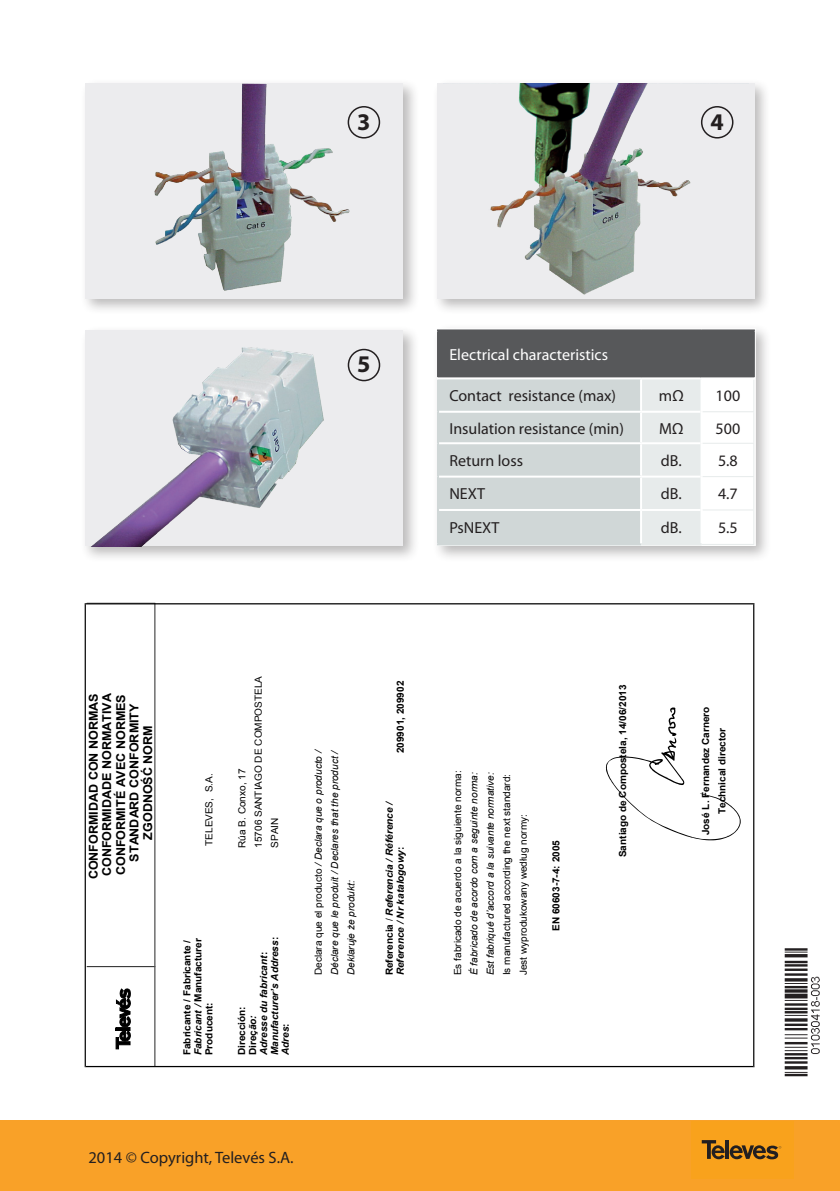
<style>
.page{position:relative;width:840px;height:1191px;background:#fff}
.page>*{position:absolute;margin:0;border:0;box-sizing:border-box;transform-origin:0 0}
.t1{font:700 24px "Myriad Pro";color:#231f20}
.t2{font:16.4px "Myriad Pro";color:#231f20}
.t3{font:16px "Myriad Pro";color:#231f20}
.t4{font:16px "Myriad Pro";color:#fff}
.t5{font:700 12.2px "Arial";color:#000}
.t6{font:italic 9.8px/16.4px "Arial";color:#000;text-align:justify}
.t7{font:9.8px/16.4px "Arial";color:#000}
.t8{font:700 9.8px/11px "Arial";color:#000}
.t9{font:italic 700 9.8px/11px "Arial";color:#000}
.s1{font-style:italic}
.s2{font-style:normal}
.s3{font-weight:400;font-style:normal}
</style>
<div class="page">
<div style="left:0;top:1120px;width:839px;height:71px;background:#f9a128"></div>
<div style="left:691px;top:1120px;width:102px;height:58px;background:#f9a21c"></div>
<svg style="left:701px;top:1140px;width:79px;height:19px"></svg>
<div style="left:80px;top:78px;width:339px;height:237px;background:#231f20;opacity:.31"></div>
<div style="left:85px;top:83px;width:318px;height:216px;background:#ececee"></div>
<img style="left:154px;top:83px;width:227px;height:208px">
<div style="left:80px;top:325px;width:339px;height:238px;background:#231f20;opacity:.31"></div>
<img style="left:91px;top:330px;width:312px;height:216px">
<div style="left:431px;top:78px;width:339px;height:237px;background:#231f20;opacity:.31"></div>
<div style="left:437px;top:83px;width:317px;height:216px;background:#ececee"></div>
<div style="left:431px;top:323px;width:341px;height:239px;background:#231f20;opacity:.31"></div>
<div style="left:437px;top:328px;width:318px;height:218px;background:#fff;border:2px solid #fff"></div>
<div style="left:347px;top:106px;width:33px;height:32px;border:2px solid #231f20;border-radius:50%"></div>
<div style="left:347px;top:349px;width:33px;height:32px;border:2px solid #231f20;border-radius:50%"></div>
<img style="left:490px;top:84px;width:244px;height:210px">
<div style="left:438px;top:330px;width:315px;height:48px;background:#57585a"></div>
<svg style="left:439px;top:379px;width:261px;height:164px;background:#d5dbdb"></svg>
<hr style="left:437px;top:379px;width:2px;height:33px;background:#d0d7d7">
<hr style="left:437px;top:412px;width:2px;height:31px;background:#d0d7d7">
<hr style="left:437px;top:443px;width:2px;height:33px;background:#d0d7d7">
<hr style="left:437px;top:476px;width:2px;height:34px;background:#d0d7d7">
<hr style="left:437px;top:510px;width:2px;height:33px;background:#d0d7d7">
<hr style="left:437px;top:543px;width:203px;height:2px;background:#d0d7d7">
<hr style="left:639px;top:379px;width:2px;height:32px;background:#fff">
<hr style="left:439px;top:411px;width:201px;height:2px;background:#fff">
<hr style="left:640px;top:411px;width:60px;height:2px;background:#fff">
<hr style="left:639px;top:413px;width:2px;height:29px;background:#fff">
<hr style="left:439px;top:442px;width:201px;height:2px;background:#fff">
<hr style="left:640px;top:442px;width:60px;height:2px;background:#fff">
<hr style="left:639px;top:444px;width:2px;height:31px;background:#fff">
<hr style="left:439px;top:475px;width:201px;height:2px;background:#fff">
<hr style="left:640px;top:475px;width:60px;height:2px;background:#fff">
<hr style="left:639px;top:477px;width:2px;height:32px;background:#fff">
<hr style="left:439px;top:509px;width:201px;height:2px;background:#fff">
<hr style="left:753px;top:379px;width:1px;height:32px;background:#e7ebeb">
<hr style="left:702px;top:411px;width:52px;height:1px;background:#e7ebeb">
<hr style="left:753px;top:412px;width:1px;height:31px;background:#e7ebeb">
<hr style="left:702px;top:443px;width:52px;height:1px;background:#e7ebeb">
<hr style="left:753px;top:444px;width:1px;height:32px;background:#e7ebeb">
<hr style="left:702px;top:476px;width:52px;height:1px;background:#e7ebeb">
<hr style="left:753px;top:477px;width:1px;height:32px;background:#e7ebeb">
<hr style="left:702px;top:509px;width:52px;height:1px;background:#e7ebeb">
<hr style="left:753px;top:510px;width:1px;height:34px;background:#e7ebeb">
<hr style="left:701px;top:544px;width:53px;height:1px;background:#e7ebeb">
<hr style="left:640px;top:509px;width:60px;height:2px;background:#fff">
<hr style="left:639px;top:511px;width:2px;height:32px;background:#fff">
<hr style="left:640px;top:543px;width:61px;height:2px;background:#e7ebeb">
<hr style="left:437px;top:329px;width:203px;height:2px;background:#57585a">
<hr style="left:437px;top:331px;width:2px;height:46px;background:#57585a">
<hr style="left:640px;top:329px;width:61px;height:2px;background:#57585a">
<hr style="left:701px;top:329px;width:53px;height:2px;background:#57585a">
<hr style="left:752px;top:331px;width:2px;height:46px;background:#57585a">
<hr style="left:437px;top:377px;width:203px;height:2px;background:#fff">
<hr style="left:640px;top:377px;width:60px;height:2px;background:#fff">
<hr style="left:700px;top:377px;width:54px;height:2px;background:#fff">
<svg style="left:85px;top:603px;width:669px;height:464px"></svg>
<img style="left:784px;top:948px;width:36px;height:129px">
<h1 class="t1" style="left:357px;top:106px;width:15px">3</h1>
<h1 class="t1" style="left:710px;top:106px;width:15px">4</h1>
<h1 class="t1" style="left:357px;top:348px;width:15px">5</h1>
<h3 class="t4" style="left:449px;top:345px;width:160px">Electrical characteristics</h3>
<h3 class="t3" style="left:449px;top:386px;width:168px">Contact resistance (max)</h3>
<h3 class="t3" style="left:658px;top:386px;width:26px">mΩ</h3>
<h3 class="t3" style="left:715px;top:386px;width:26px">100</h3>
<h3 class="t3" style="left:449px;top:418px;width:176px">Insulation resistance (min)</h3>
<h3 class="t3" style="left:658px;top:418px;width:26px">MΩ</h3>
<h3 class="t3" style="left:715px;top:418px;width:26px">500</h3>
<h3 class="t3" style="left:449px;top:451px;width:75px">Return loss</h3>
<h3 class="t3" style="left:660px;top:451px;width:78px">dB. 5.8</h3>
<h3 class="t3" style="left:449px;top:484px;width:37px">NEXT</h3>
<h3 class="t3" style="left:660px;top:484px;width:78px">dB. 4.7</h3>
<h3 class="t3" style="left:449px;top:518px;width:52px">PsNEXT</h3>
<h3 class="t3" style="left:660px;top:518px;width:78px">dB. 5.5</h3>
<p class="t5" style="left:87px;top:879px;width:187px;rotate:-90deg">CONFORMIDAD CON NORMAS</p>
<p class="t5" style="left:100px;top:876px;width:184px;rotate:-90deg">CONFORMIDADE NORMATIVA</p>
<p class="t5" style="left:114px;top:875px;width:182px;rotate:-90deg">CONFORMITÉ AVEC NORMES</p>
<p class="t5" style="left:127px;top:861px;width:159px;rotate:-90deg">STANDARD CONFORMITY</p>
<p class="t5" style="left:141px;top:839px;width:116px;rotate:-90deg">ZGODNOŚĆ NORM</p>
<p class="t7" style="left:201px;top:846px;width:74px;rotate:-90deg">TELEVES, S.A.</p>
<p class="t7" style="left:234px;top:847px;width:173px;rotate:-90deg">Rúa B. Conxo, 17<br>15706 SANTIAGO DE COMPOSTELA<br>SPAIN</p>
<p class="t8" style="left:181px;top:1055px;width:119px;rotate:-90deg">Fabricante / Fabricante /<br><span class="s1">Fabricant /</span> Manufacturer<br>Producent:</p>
<p class="t9" style="left:237px;top:1055px;width:120px;rotate:-90deg"><span class="s2">Dirección:<br>Direç</span>ão:<br>Adresse du fabricant<span class="s2">:<br></span>Manufacturer’s Address<span class="s2">:<br></span>Adres<span class="s2">:</span></p>
<p class="t6" style="left:310px;top:975px;width:228px;rotate:-90deg"><span class="s2">Declara que el producto</span> / Declara que o producto / Déclare que le produit / Declares that the product / Deklaruje że produkt:</p>
<p class="t8" style="left:394px;top:753px;width:74px;rotate:-90deg">209901, 209902</p>
<p class="t9" style="left:385px;top:975px;width:175px;rotate:-90deg"><span class="s2">Referencia</span> <span class="s3">/</span> Referencia / Référence /<br>Reference / Nr katalogowy<span class="s2">:</span></p>
<h2 class="t2" style="left:88px;top:1146px;width:206px">2014 © Copyright, Televés S.A.</h2>
<p class="t7" style="left:450px;top:975px;width:206px;rotate:-90deg">Es fabricado de acuerdo a la siguiente norma:</p>
<p class="t6" style="left:465px;top:975px;width:204px;rotate:-90deg">É fabricado de acordo com a seguinte norma:<br>Est fabriqué d’accord a la suivante normative:</p>
<p class="t7" style="left:499px;top:975px;width:203px;rotate:-90deg">Is manufactured according the next standard:<br>Jest wyprodukowany według normy:</p>
<p class="t8" style="left:550px;top:931px;width:92px;rotate:-90deg">EN 60603-7-4: 2005</p>
<p class="t8" style="left:616px;top:857px;width:174px;rotate:-90deg">Santiago de Compostela, 14/06/2013</p>
<p class="t8" style="left:697px;top:835px;width:130px;line-height:16.4px;text-align:center;rotate:-90deg">José L. Fernandez Carnero<br>Technical director</p>
</div>
